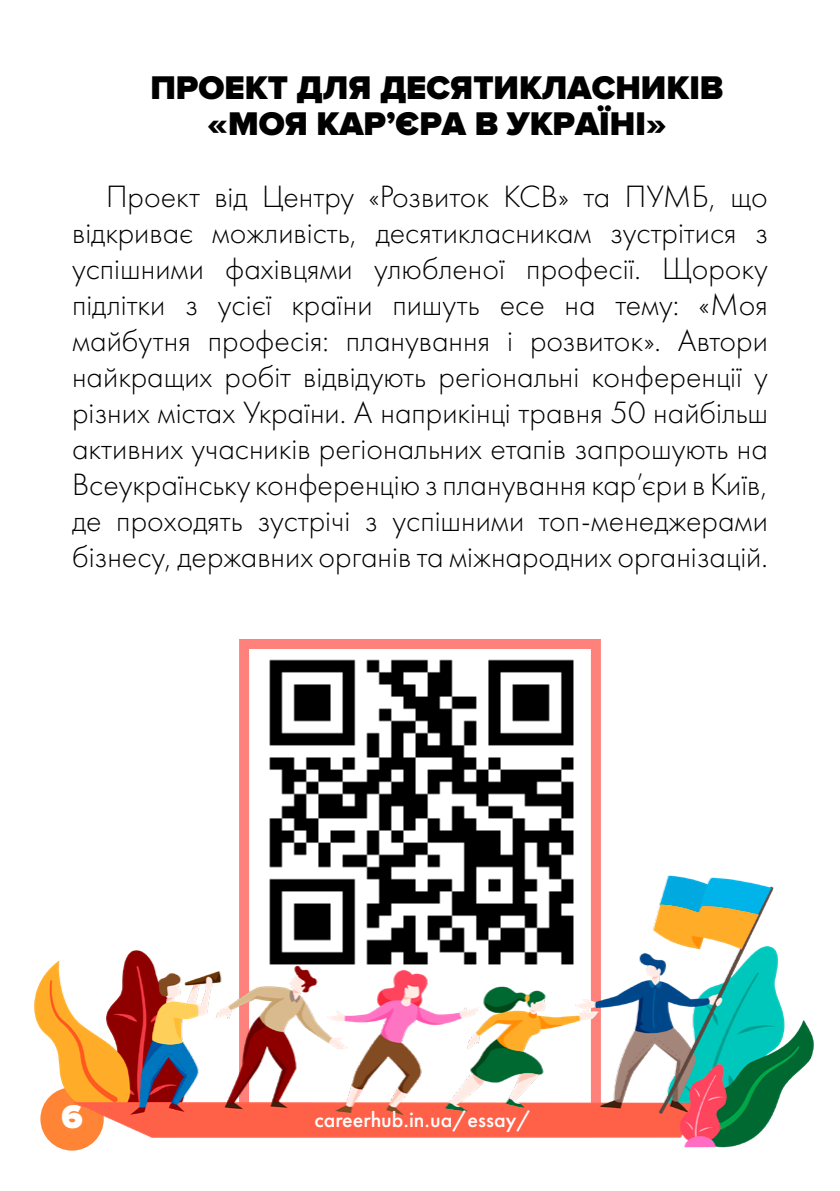
<style>
.page{position:relative;width:840px;height:1191px;background:#fff}
.page>*{position:absolute;margin:0;border:0;box-sizing:border-box;transform-origin:0 0}
.t1{font:900 34px/36px "Proxima Nova";color:#000;text-align:center}
.t2{font:900 34px "Proxima Nova";color:#fff}
.t3{font:300 32px/36px "Futura PT";color:#000;text-align:justify}
.t4{font:500 22px "Futura PT";color:#fff}
</style>
<div class="page">
<img style="left:269px;top:659px;width:305px;height:200px">
<div style="left:239px;top:639px;width:361px;height:489px;border:10px solid #ff817b"></div>
<img style="left:34px;top:859px;width:780px;height:292px">
<p class="t1" style="left:150px;top:71px;width:574px">ПРОЕКТ ДЛЯ ДЕСЯТИКЛАСНИКІВ «МОЯ КАР’ЄРА В УКРАЇНІ»</p>
<p class="t3" style="left:72px;top:178px;width:697px;text-indent:34px">Проект від Центру «Розвиток КСВ» та ПУМБ, що відкриває можливість, десятикласникам зустрітися з успішними фахівцями улюбленої професії. Щороку підлітки з усієї країни пишуть есе на тему: «Моя майбутня професія: планування і розвиток». Автори найкращих робіт відвідують регіональні конференції у різних містах України. А наприкінці травня 50 найбільш активних учасників регіональних етапів запрошують на Всеукраїнську конференцію з планування кар’єри в Київ, де проходять зустрічі з успішними топ-менеджерами бізнесу, державних органів та міжнародних організацій.</p>
<p class="t2" style="left:61px;top:1096px;width:23px">6</p>
<p class="t4" style="left:314px;top:1106px;width:218px">careerhub.in.ua/essay/</p>
</div>
